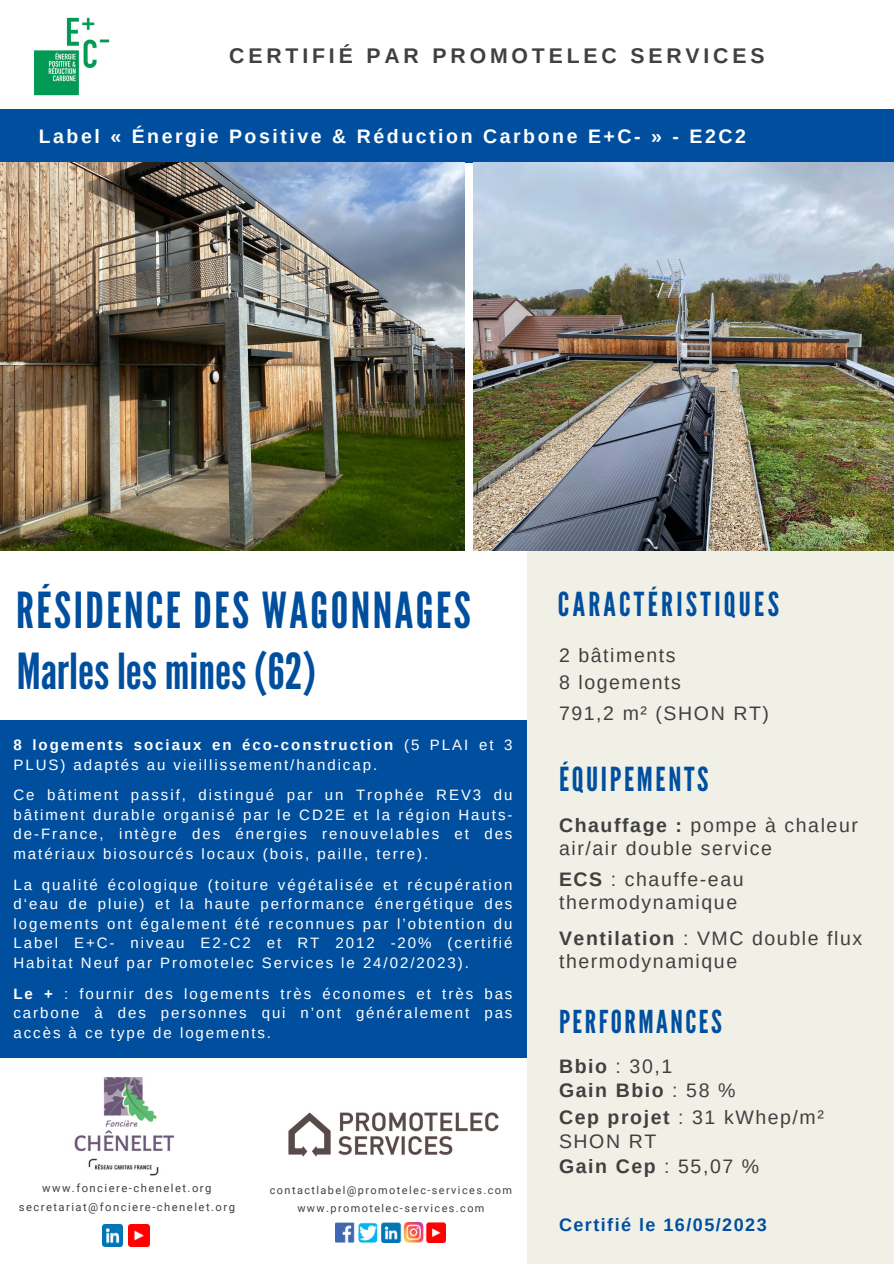
<style>
.page{position:relative;width:894px;height:1264px;background:#fff}
.page>*{position:absolute;margin:0;border:0;box-sizing:border-box;transform-origin:0 0}
.t1{font:49.5px "League Gothic";letter-spacing:.05em;color:#004f9f}
.t2{font:49.5px "League Gothic";color:#004f9f}
.t3{font:33px "League Gothic";letter-spacing:.1em;color:#004f9f}
.t4{font:33px "League Gothic";letter-spacing:.08em;color:#004f9f}
.t5{font:31.5px "League Gothic";letter-spacing:.08em;color:#004f9f}
.t6{font:700 21.15px "Arimo";letter-spacing:.18em;color:#414040}
.t7{font:19.5px/23.4px "Arimo";letter-spacing:.08em;color:#414040}
.t8{font:700 19.5px "Arimo";letter-spacing:.13em;color:#fff}
.t9{font:700 19.5px "Arimo";letter-spacing:.08em;color:#414040}
.t10{font:700 18px "Arimo";letter-spacing:.08em;color:#004f9f}
.t11{font:15px/19.5px "Arimo";letter-spacing:.13em;color:#fff;text-align:justify}
.t12{font:11.25px "Roboto";letter-spacing:.13em;color:#414040}
.t13{font:10.95px "Roboto";letter-spacing:.13em;color:#414040}
.s1{font-weight:700}
.s2{font-weight:400}
</style>
<div class="page">
<div style="left:527px;top:550px;width:366px;height:713px;background:#f1f0e7"></div>
<img style="left:33px;top:17px;width:77px;height:79px">
<img style="left:288px;top:1112px;width:211px;height:45px">
<div style="left:0;top:720px;width:527px;height:338px;background:#004f9f"></div>
<img style="left:335px;top:1222px;width:110px;height:20px">
<div style="left:0;top:109px;width:893px;height:53px;background:#004f9f"></div>
<img style="left:102px;top:1224px;width:20px;height:22px">
<img style="left:128px;top:1224px;width:22px;height:22px">
<img style="left:74px;top:1077px;width:101px;height:99px">
<img style="left:0;top:162px;width:464px;height:388px">
<img style="left:473px;top:162px;width:420px;height:388px">
<p class="t6" style="left:229px;top:43px;width:536px">CERTIFIÉ PAR PROMOTELEC SERVICES</p>
<p class="t8" style="left:39px;top:125px;width:708px">Label « Énergie Positive &amp; Réduction Carbone E+C- » - E2C2</p>
<p class="t1" style="left:16px;top:581px;width:456px">RÉSIDENCE DES WAGONNAGES</p>
<p class="t2" style="left:17px;top:643px;width:300px">Marlesles mines(62)</p>
<p class="t11" style="left:13px;top:735px;width:500px"><span class="s1">8 logements sociaux en éco-construction</span> (5 PLAI et 3<br>PLUS) adaptés au vieillissement/handicap.</p>
<p class="t11" style="left:13px;top:785px;width:500px">Ce bâtiment passif, distingué par un Trophée REV3 du bâtiment durable organisé par le CD2E et la région Hauts&shy;de-France, intègre des énergies renouvelables et des matériaux biosourcés locaux (bois, paille, terre).</p>
<p class="t11" style="left:13px;top:874px;width:500px">La qualité écologique (toiture végétalisée et récupération d‘eau de pluie) et la haute performance énergétique des logements ont également été reconnues par l’obtention du Label E+C- niveau E2-C2 et RT 2012 -20% (certifié Habitat Neuf par Promotelec Services le 24/02/2023).</p>
<p class="t11" style="left:13px;top:983px;width:500px"><span class="s1">Le +</span> : fournir des logements très économes et très bas carbone à des personnes qui n’ont généralement pas accès à ce type de logements.</p>
<p class="t12" style="left:42px;top:1181px;width:171px">www.fonciere-chenelet.org</p>
<p class="t12" style="left:19px;top:1200px;width:218px">secretariat@fonciere-chenelet.org</p>
<p class="t13" style="left:270px;top:1183px;width:243px">contactlabel@promotelec-services.com</p>
<p class="t13" style="left:297px;top:1201px;width:189px">www.promotelec-services.com</p>
<p class="t3" style="left:557px;top:585px;width:222px">CARACTÉRISTIQUES</p>
<p class="t7" style="left:559px;top:643px;width:118px">2 bâtiments</p>
<p class="t7" style="left:559px;top:670px;width:123px">8 logements</p>
<p class="t7" style="left:559px;top:701px;width:211px">791,2 m² (SHON RT)</p>
<p class="t4" style="left:559px;top:760px;width:151px">ÉQUIPEMENTS</p>
<p class="t7" style="left:559px;top:813px;width:300px"><span class="s1">Chauffage :</span> pompe à chaleur air/air double service</p>
<p class="t7" style="left:559px;top:867px;width:186px"><span class="s1">ECS</span> : chauffe-eau thermodynamique</p>
<p class="t7" style="left:559px;top:926px;width:304px"><span class="s1">Ventilation</span> : VMC double flux thermodynamique</p>
<p class="t5" style="left:559px;top:1003px;width:164px">PERFORMANCES</p>
<p class="t7" style="left:559px;top:1054px;width:115px"><span class="s1">Bbio</span> : 30,1</p>
<p class="t9" style="left:559px;top:1079px;width:178px">Gain Bbio <span class="s2">: 58 %</span></p>
<p class="t7" style="left:559px;top:1105px;width:266px;line-height:24.5px"><span class="s1">Cep projet</span> : 31 kWhep/m²<br>SHON RT</p>
<p class="t9" style="left:559px;top:1155px;width:202px">Gain Cep <span class="s2">: 55,07 %</span></p>
<p class="t10" style="left:559px;top:1214px;width:209px">Certifié le 16/05/2023</p>
</div>
